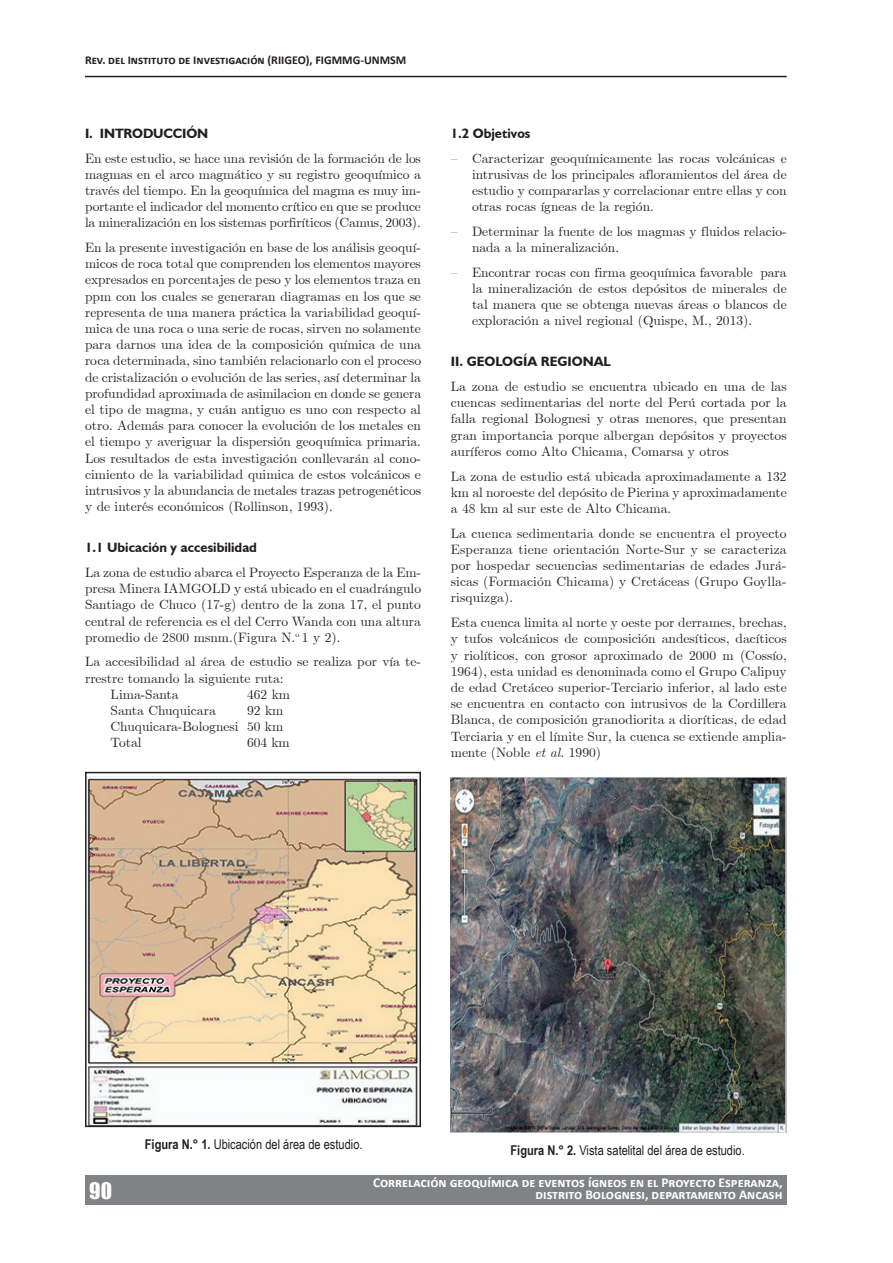
<style>
.page{position:relative;width:893px;height:1263px;background:#fff}
.page>*{position:absolute;margin:0;border:0;box-sizing:border-box;transform-origin:0 0}
.t1{font:21px "Impact";color:#fff}
.t2{font:13.5px/16.2px "Euclid";color:#231f20;text-align:justify}
.t3{font:700 13.5px/11.7px "Calibri";color:#fff;text-align:right}
.t4{font:13.5px "Arial Narrow";color:#231f20}
.t5{font:700 13.5px "Humanist 521 BT";color:#231f20}
.t6{font:700 12px "Calibri";color:#231f20}
.s1{font-style:italic}
.s2{font-weight:700}
</style>
<div class="page">
<div style="left:85px;top:1175px;width:702px;height:30px;background:#808285"></div>
<hr style="left:85px;top:76px;width:702px;height:1px;background:#231f20">
<img style="left:88px;top:776px;width:330px;height:348px">
<div style="left:85px;top:772px;width:336px;height:355px;border:2px solid #231f20"></div>
<img style="left:451px;top:777px;width:336px;height:356px">
<p class="t6" style="left:85px;top:52px;width:323px">Rev. del Instituto de Investigación (RIIGEO), FIGMMG-UNMSM</p>
<p class="t5" style="left:85px;top:125px;width:125px">I. INTRODUCCIÓN</p>
<p class="t2" style="left:85px;top:150px;width:337px">En este estudio, se hace una revisión de la formación de los magmas en el arco magmático y su registro geoquímico a través del tiempo. En la geoquímica del magma es muy im&shy;portante el indicador del momento crítico en que se produce la mineralización en los sistemas porfiríticos (Camus, 2003).</p>
<p class="t2" style="left:85px;top:240px;width:338px">En la presente investigación en base de los análisis geoquí&shy;micos de roca total que comprenden los elementos mayores expresados en porcentajes de peso y los elementos traza en ppm con los cuales se generaran diagramas en los que se representa de una manera práctica la variabilidad geoquí&shy;mica de una roca o una serie de rocas, sirven no solamente para darnos una idea de la composición química de una roca determinada, sino también relacionarlo con el proceso de cristalización o evolución de las series, así determinar la profundidad aproximada de asimilacion en donde se genera el tipo de magma, y cuán antiguo es uno con respecto al otro. Además para conocer la evolución de los metales en el tiempo y averiguar la dispersión geoquímica primaria.<br>Los resultados de esta investigación conllevarán al cono&shy;cimiento de la variabilidad quimica de estos volcánicos e intrusivos y la abundancia de metales trazas petrogenéticos y de interés económicos (Rollinson, 1993).</p>
<p class="t5" style="left:85px;top:539px;width:173px">1.1 Ubicación y accesibilidad</p>
<p class="t2" style="left:85px;top:564px;width:338px">La zona de estudio abarca el Proyecto Esperanza de la Em&shy;presa Minera IAMGOLD y está ubicado en el cuadrángulo Santiago de Chuco (17-g) dentro de la zona 17, el punto central de referencia es el del Cerro Wanda con una altura promedio de 2800 msnm.(Figura N.<sup>o</sup> 1 y 2).</p>
<p class="t2" style="left:85px;top:654px;width:337px">La accesibilidad al área de estudio se realiza por vía te-</p>
<p class="t2" style="left:85px;top:670px;width:200px">rrestre tomando la siguiente ruta:</p>
<p class="t2" style="left:111px;top:686px;width:70px">Lima-Santa</p>
<p class="t2" style="left:247px;top:686px;width:44px">462 km</p>
<p class="t2" style="left:111px;top:702px;width:107px">Santa Chuquicara</p>
<p class="t2" style="left:111px;top:702px;width:174px;text-indent:136px">92 km Chuquicara-Bolognesi 50 km Total</p>
<p class="t2" style="left:247px;top:735px;width:44px">604 km</p>
<p class="t5" style="left:451px;top:125px;width:81px">1.2 Objetivos</p>
<p class="t2" style="left:472px;top:150px;width:316px;text-indent:-21px">– Caracterizar geoquímicamente las rocas volcánicas e intrusivas de los principales afloramientos del área de estudio y compararlas y correlacionar entre ellas y con otras rocas ígneas de la región.</p>
<p class="t2" style="left:472px;top:223px;width:316px;text-indent:-21px">– Determinar la fuente de los magmas y fluidos relacio&shy;nada a la mineralización.</p>
<p class="t2" style="left:472px;top:264px;width:316px;text-indent:-21px">– Encontrar rocas con firma geoquímica favorable para la mineralización de estos depósitos de minerales de tal manera que se obtenga nuevas áreas o blancos de exploración a nivel regional (Quispe, M., 2013).</p>
<p class="t5" style="left:451px;top:353px;width:162px">II. GEOLOGÍA REGIONAL</p>
<p class="t2" style="left:451px;top:378px;width:337px">La zona de estudio se encuentra ubicado en una de las cuencas sedimentarias del norte del Perú cortada por la falla regional Bolognesi y otras menores, que presentan gran importancia porque albergan depósitos y proyectos auríferos como Alto Chicama, Comarsa y otros</p>
<p class="t2" style="left:451px;top:468px;width:337px">La zona de estudio está ubicada aproximadamente a 132 km al noroeste del depósito de Pierina y aproximadamente a 48 km al sur este de Alto Chicama.</p>
<p class="t2" style="left:451px;top:525px;width:337px">La cuenca sedimentaria donde se encuentra el proyecto Esperanza tiene orientación Norte-Sur y se caracteriza por hospedar secuencias sedimentarias de edades Jurá&shy;sicas (Formación Chicama) y Cretáceas (Grupo Goylla&shy;risquizga).</p>
<p class="t2" style="left:451px;top:615px;width:337px">Esta cuenca limita al norte y oeste por derrames, brechas, y tufos volcánicos de composición andesíticos, dacíticos y riolíticos, con grosor aproximado de 2000 m (Cossío, 1964), esta unidad es denominada como el Grupo Calipuy de edad Cretáceo superior-Terciario inferior, al lado este se encuentra en contacto con intrusivos de la Cordillera Blanca, de composición granodiorita a dioríticas, de edad Terciaria y en el límite Sur, la cuenca se extiende amplia&shy;mente (Noble <span class="s1">et al.</span> 1990)</p>
<p class="t4" style="left:145px;top:1134px;width:219px"><span class="s2">Figura N.° 1.</span> Ubicación del área de estudio.</p>
<p class="t4" style="left:510px;top:1141px;width:236px"><span class="s2">Figura N.° 2.</span> Vista satelital del área de estudio.</p>
<h1 class="t1" style="left:89px;top:1174px;width:24px">90</h1>
<p class="t3" style="left:373px;top:1177px;width:411px">Correlación geoquímica de eventos ígneos en el Proyecto Esperanza, distrito Bolognesi, departamento Ancash</p>
</div>
